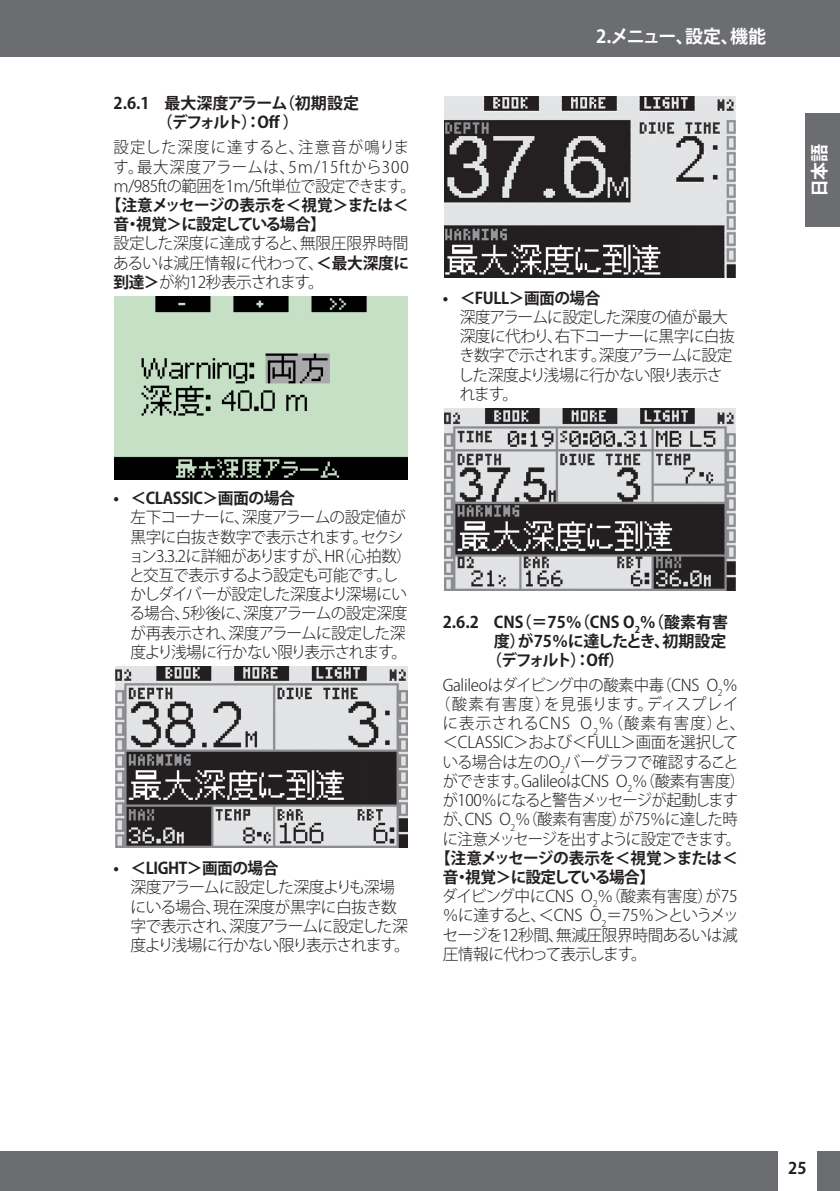
<style>
.page{position:relative;width:840px;height:1191px;background:#fff}
.page>*{position:absolute;margin:0;border:0;box-sizing:border-box;transform-origin:0 0}
.t1{font:700 18px "Koz Go Pro";letter-spacing:-.04em;color:#fff}
.bullet{font:300 16px/19.2px "Koz Go Pro";letter-spacing:-.05em;color:#231f20}
.NORMALE{font:300 16px/19.2px "Koz Go Pro";letter-spacing:-.03em;color:#231f20;text-align:center;scale:.96 1}
.NORMALE-2{font:300 16px/19.2px "Koz Go Pro";letter-spacing:-.03em;color:#231f20;text-align:justify}
.NORMALE-3{font:700 16px/19.2px "Koz Go Pro";letter-spacing:-.035em;color:#231f20}
.NORMALE-4{font:300 16px/19.2px "Koz Go Pro";letter-spacing:-.01em;color:#231f20;scale:.96 1}
.sottotitolo-2{font:700 16px "Koz Go Pro";color:#231f20}
.bullet-2{font:700 16px "Koz Go Pro";letter-spacing:-.03em;color:#231f20}
.sottotitolo-2-2{font:700 16px/19.2px "Koz Go Pro";letter-spacing:-.05em;color:#231f20}
.s1{font-weight:700}
</style>
<div class="page">
<div style="left:0;top:0;width:839px;height:57px;background:#6c6d70"></div>
<div style="left:0;top:1151px;width:777px;height:40px;background:#6c6d70"></div>
<div style="left:816px;top:1151px;width:23px;height:40px;background:#6c6d70"></div>
<div style="left:805px;top:113px;width:34px;height:114px;background:#6c6d70"></div>
<img style="left:115px;top:297px;width:292px;height:182px">
<img style="left:115px;top:666px;width:292px;height:181px">
<img style="left:444px;top:96px;width:291px;height:182px">
<img style="left:444px;top:409px;width:291px;height:181px">
<p class="sottotitolo-2-2" style="left:157px;top:95px;width:203px;text-indent:-43px">2.6.1 最大深度アラーム（初期設定（デフォルト）：Off ）</p>
<p class="NORMALE-4" style="left:113px;top:138px;width:316px">設定した深度に達すると、注意音が鳴ります。最大深度アラームは、5ｍ/15ftから300ｍ/985ftの範囲を1ｍ/5ft単位で設定できます。</p>
<p class="NORMALE-3" style="left:113px;top:196px;width:296px;text-indent:-8px">【注意メッセージの表示を＜視覚＞または＜音・視覚＞に設定している場合】</p>
<p class="NORMALE-2" style="left:113px;top:234px;width:297px">設定した深度に達成すると、無限圧限界時間あるいは減圧情報に代わって、<span class="s1">＜最大深度に到達＞</span>が約12秒表示されます。</p>
<p class="t1" style="left:596px;top:25px;width:171px">2.メニュー、設定、機能</p>
<p class="bullet-2" style="left:442px;top:288px;width:159px">• ＜FULL＞画面の場合</p>
<p class="bullet" style="left:458px;top:308px;width:278px">深度アラームに設定した深度の値が最大深度に代わり、右下コーナーに黒字に白抜き数字で示されます。深度アラームに設定した深度より浅場に行かない限り表示されます。</p>
<p class="bullet-2" style="left:113px;top:488px;width:183px">• ＜CLASSIC＞画面の場合</p>
<p class="bullet" style="left:128px;top:508px;width:285px">左下コーナーに、深度アラームの設定値が黒字に白抜き数字で表示されます。セクション3.3.2に詳細がありますが、HR（心拍数）と交互で表示するよう設定も可能です。しかしダイバーが設定した深度より深場にいる場合、5秒後に、深度アラームの設定深度が再表示され、深度アラームに設定した深度より浅場に行かない限り表示されます。</p>
<p class="bullet-2" style="left:113px;top:858px;width:166px">• ＜LIGHT＞画面の場合</p>
<p class="bullet" style="left:130px;top:878px;width:281px">深度アラームに設定した深度よりも深場にいる場合、現在深度が黒字に白抜き数字で表示され、深度アラームに設定した深度より浅場に行かない限り表示されます。</p>
<p class="sottotitolo-2" style="left:442px;top:611px;width:287px">2.6.2 CNS（＝75％（CNS O<sub>2</sub>％（酸素有害</p>
<p class="sottotitolo-2" style="left:493px;top:630px;width:234px">度）が75％に達したとき、初期設定</p>
<p class="sottotitolo-2" style="left:486px;top:650px;width:140px">（デフォルト）：Off）</p>
<p class="NORMALE" style="left:435px;top:675px;width:324px">Galileoはダイビング中の酸素中毒（CNS O<sub>2</sub>％（酸素有害度）を見張ります。ディスプレイに表示されるCNS O<sub>2</sub>％（酸素有害度）と、＜CLASSIC＞および＜FULL＞画面を選択している場合は左のO<sub>2</sub>バーグラフで確認することができます。GalileoはCNS O<sub>2</sub>％（酸素有害度）が100％になると警告メッセージが起動しますが、CNS O<sub>2</sub>％（酸素有害度）が75％に達した時に注意メッセージを出すように設定できます。</p>
<p class="NORMALE-3" style="left:442px;top:849px;width:296px;text-indent:-8px">【注意メッセージの表示を＜視覚＞または＜音・視覚＞に設定している場合】</p>
<p class="NORMALE-2" style="left:441px;top:886px;width:298px">ダイビング中にCNS O<sub>2</sub>％（酸素有害度）が75％に達すると、＜CNS O<sub>2</sub>＝75％＞というメッセージを12秒間、無減圧限界時間あるいは減圧情報に代わって表示します。</p>
<p class="t1" style="left:807px;top:197px;width:55px;rotate:-90deg">日本語</p>
<p class="NORMALE-3" style="left:787px;top:1159px;width:20px">25</p>
</div>
